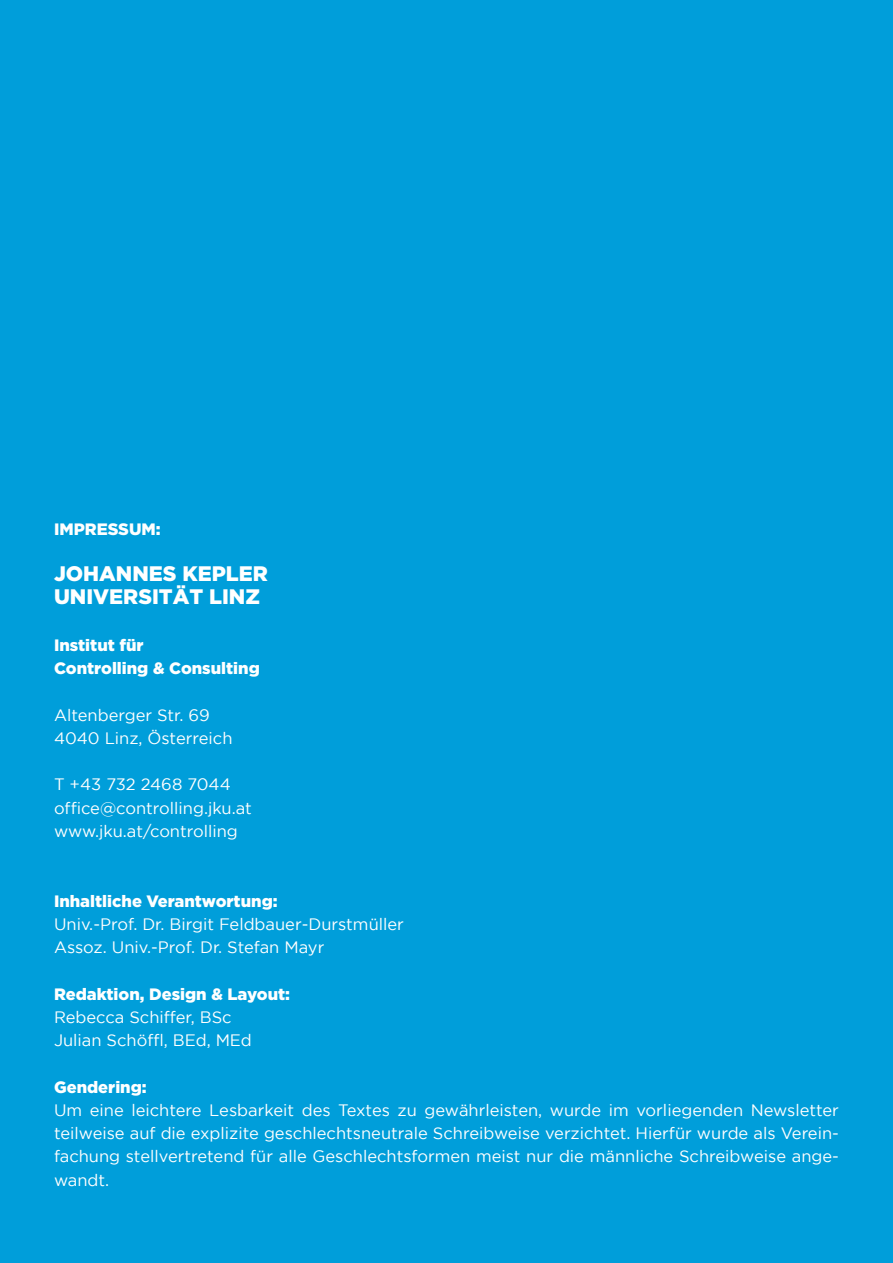
<style>
.page{position:relative;width:893px;height:1263px;background:#009eda}
.page>*{position:absolute;margin:0;border:0;box-sizing:border-box;transform-origin:0 0}
.t1{font:900 21px/23.2px "Gotham";color:#fff}
.t2{font:16.5px/23.2px "Gotham";color:#fff}
.t3{font:900 16.5px/23.2px "Gotham";color:#fff}
</style>
<div class="page">
<p class="t3" style="left:54px;top:517px;width:108px">IMPRESSUM:</p>
<p class="t1" style="left:54px;top:561px;width:215px">JOHANNES KEPLER<br>UNIVERSITÄT LINZ</p>
<p class="t3" style="left:54px;top:633px;width:207px">Institut für<br>Controlling &amp; Consulting</p>
<p class="t2" style="left:54px;top:703px;width:180px">Altenberger Str. 69<br>4040 Linz, Österreich</p>
<p class="t2" style="left:54px;top:773px;width:199px">T +43 732 2468 7044 office@controlling.jku.at www.jku.at/controlling</p>
<p class="t3" style="left:54px;top:889px;width:225px">Inhaltliche Verantwortung:</p>
<p class="t2" style="left:54px;top:912px;width:351px">Univ.-Prof. Dr. Birgit Feldbauer-Durstmüller<br>Assoz. Univ.-Prof. Dr. Stefan Mayr</p>
<p class="t3" style="left:54px;top:982px;width:238px">Redaktion, Design &amp; Layout:</p>
<p class="t2" style="left:54px;top:1005px;width:199px">Rebecca Schiffer, BSc<br>Julian Schöffl, BEd, MEd</p>
<p class="t3" style="left:54px;top:1075px;width:94px">Gendering:</p>
<p class="t2" style="left:54px;top:1098px;width:786px;text-align:justify">Um eine leichtere Lesbarkeit des Textes zu gewährleisten, wurde im vorliegenden Newsletter teilweise auf die explizite geschlechtsneutrale Schreibweise verzichtet. Hierfür wurde als Verein&shy;fachung stellvertretend für alle Geschlechtsformen meist nur die männliche Schreibweise ange&shy;wandt.</p>
</div>
